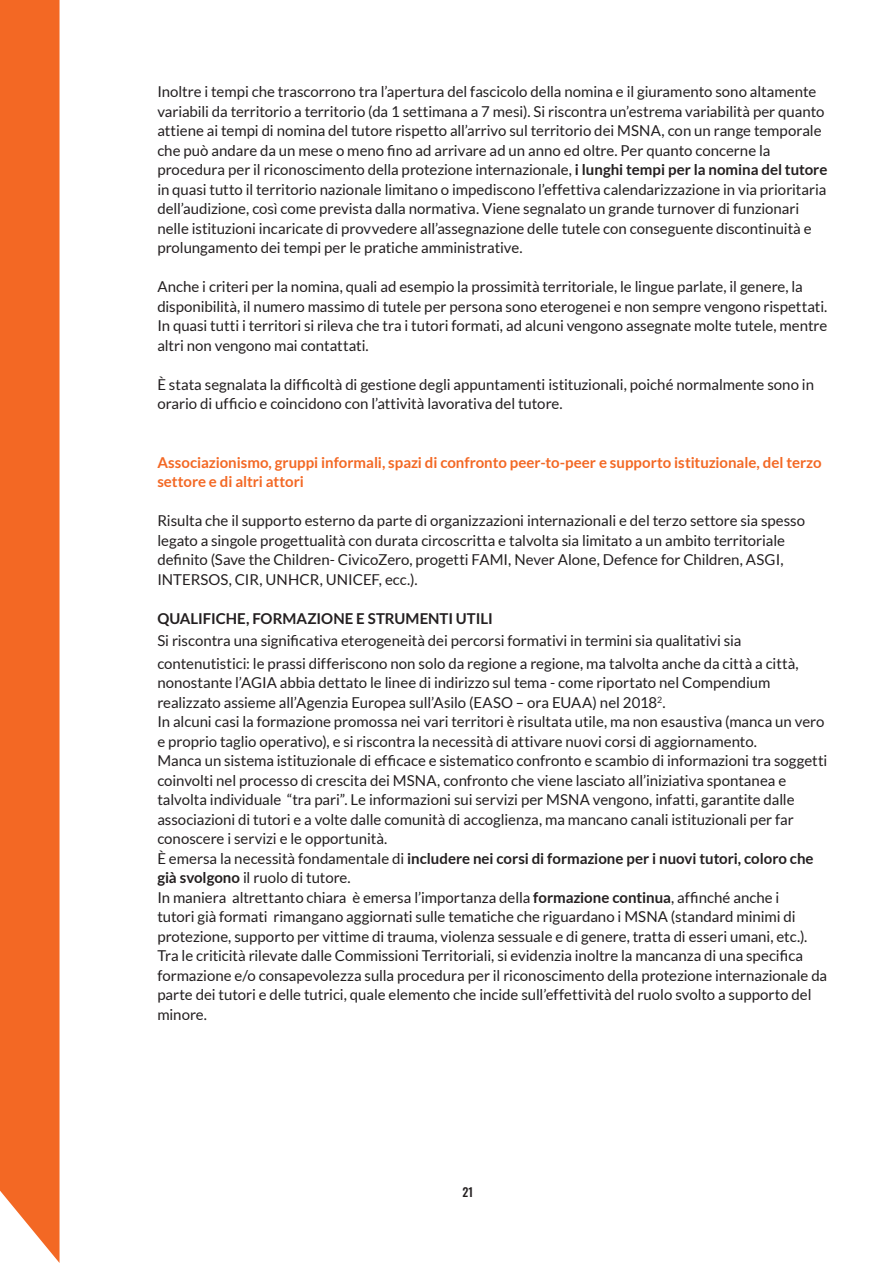
<style>
.page{position:relative;width:893px;height:1263px;background:#fff}
.page>*{position:absolute;margin:0;border:0;box-sizing:border-box;transform-origin:0 0}
.t1{font:15px/19.5px "Lato";letter-spacing:-.005em;color:#231f20}
.t2{font:700 15px/19.5px "Lato";color:#f36824}
.t3{font:700 15px "Lato";color:#231f20}
.t4{font:500 12px "Oswald";color:#231f20}
.s1{font-weight:700}
</style>
<div class="page">
<div style="left:0;top:0;width:60px;height:1263px;background:#f36824"></div>
<p class="t1" style="left:157px;top:82px;width:671px">Inoltre i tempi che trascorrono tra l’apertura del fascicolo della nomina e il giuramento sono altamente variabili da territorio a territorio (da 1 settimana a 7 mesi). Si riscontra un’estrema variabilità per quanto attiene ai tempi di nomina del tutore rispetto all’arrivo sul territorio dei MSNA, con un range temporale che può andare da un mese o meno fino ad arrivare ad un anno ed oltre. Per quanto concerne la procedura per il riconoscimento della protezione internazionale, <span class="s1">i lunghi tempi per la nomina del tutore </span>in quasi tutto il territorio nazionale limitano o impediscono l’effettiva calendarizzazione in via prioritaria dell’audizione, così come prevista dalla normativa. Viene segnalato un grande turnover di funzionari nelle istituzioni incaricate di provvedere all’assegnazione delle tutele con conseguente discontinuità e prolungamento dei tempi per le pratiche amministrative.</p>
<p class="t1" style="left:157px;top:277px;width:672px">Anche i criteri per la nomina, quali ad esempio la prossimità territoriale, le lingue parlate, il genere, la disponibilità, il numero massimo di tutele per persona sono eterogenei e non sempre vengono rispettati.<br>In quasi tutti i territori si rileva che tra i tutori formati, ad alcuni vengono assegnate molte tutele, mentre altri non vengono mai contattati.</p>
<p class="t1" style="left:157px;top:374px;width:658px">È stata segnalata la difficoltà di gestione degli appuntamenti istituzionali, poiché normalmente sono in orario di ufficio e coincidono con l’attività lavorativa del tutore.</p>
<p class="t2" style="left:157px;top:452px;width:666px">Associazionismo, gruppi informali, spazi di confronto peer-to-peer e supporto istituzionale, del terzo settore e di altri attori</p>
<p class="t1" style="left:157px;top:511px;width:649px">Risulta che il supporto esterno da parte di organizzazioni internazionali e del terzo settore sia spesso legato a singole progettualità con durata circoscritta e talvolta sia limitato a un ambito territoriale definito (Save the Children- CivicoZero, progetti FAMI, Never Alone, Defence for Children, ASGI, INTERSOS, CIR, UNHCR, UNICEF, ecc.).</p>
<p class="t3" style="left:157px;top:610px;width:337px">QUALIFICHE, FORMAZIONE E STRUMENTI UTILI</p>
<p class="t1" style="left:157px;top:629px;width:643px;line-height:22.5px">Si riscontra una significativa eterogeneità dei percorsi formativi in termini sia qualitativi sia contenutistici: le prassi differiscono non solo da regione a regione, ma talvolta anche da città a città,</p>
<p class="t1" style="left:157px;top:673px;width:671px">nonostante l’AGIA abbia dettato le linee di indirizzo sul tema - come riportato nel Compendium realizzato assieme all’Agenzia Europea sull’Asilo (EASO – ora EUAA) nel 2018<sup>2</sup>.<br>In alcuni casi la formazione promossa nei vari territori è risultata utile, ma non esaustiva (manca un vero e proprio taglio operativo), e si riscontra la necessità di attivare nuovi corsi di aggiornamento.<br>Manca un sistema istituzionale di efficace e sistematico confronto e scambio di informazioni tra soggetti coinvolti nel processo di crescita dei MSNA, confronto che viene lasciato all’iniziativa spontanea e talvolta individuale “tra pari”. Le informazioni sui servizi per MSNA vengono, infatti, garantite dalle associazioni di tutori e a volte dalle comunità di accoglienza, ma mancano canali istituzionali per far conoscere i servizi e le opportunità.<br>È emersa la necessità fondamentale di <span class="s1">includere nei corsi di formazione per i nuovi tutori, coloro che già svolgono</span> il ruolo di tutore.<br>In maniera altrettanto chiara è emersa l’importanza della <span class="s1">formazione continua</span>, affinché anche i<br>tutori già formati rimangano aggiornati sulle tematiche che riguardano i MSNA (standard minimi di protezione, supporto per vittime di trauma, violenza sessuale e di genere, tratta di esseri umani, etc.).<br>Tra le criticità rilevate dalle Commissioni Territoriali, si evidenzia inoltre la mancanza di una specifica formazione e/o consapevolezza sulla procedura per il riconoscimento della protezione internazionale da parte dei tutori e delle tutrici, quale elemento che incide sull’effettività del ruolo svolto a supporto del minore.</p>
<p class="t4" style="left:462px;top:1181px;width:12px">21</p>
</div>
